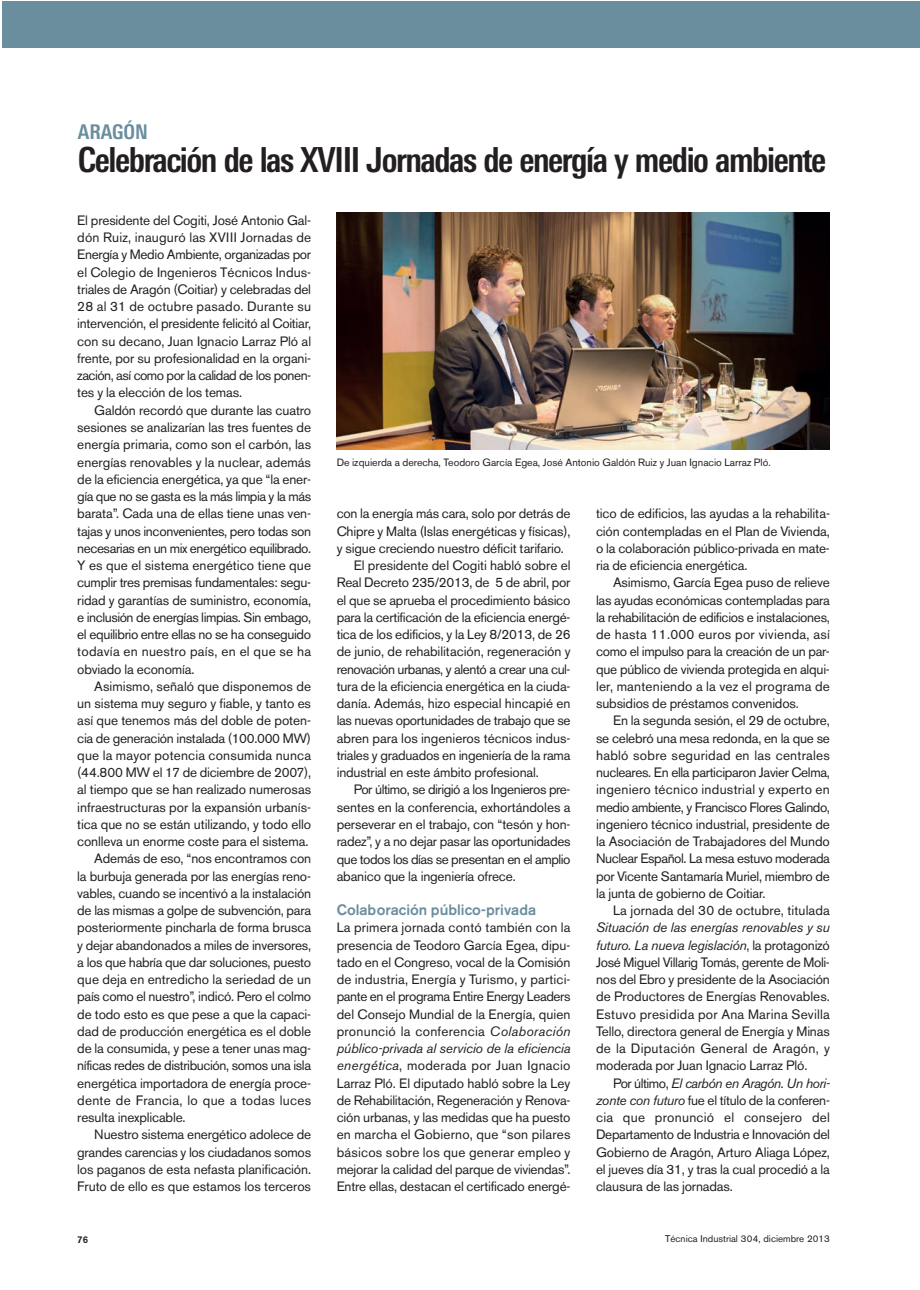
<style>
.page{position:relative;width:920px;height:1290px;background:#fff}
.page>*{position:absolute;margin:0;border:0;box-sizing:border-box;transform-origin:0 0}
.t1{font:700 condensed 34.5px "LT Univers";letter-spacing:-.04em;color:#231f20}
.t2{font:700 condensed 20.25px "LT Univers";color:#6a8e9e}
.t3{font:500 15px "Akzidenz Grotesk BE";color:#6a8e9e}
.t4{font:13.5px/17.2px "Akzidenz Grotesk BE";letter-spacing:-.01em;color:#231f20;text-align:justify}
.t5{font:13.5px "Akzidenz Grotesk BE";letter-spacing:-.03em;color:#231f20}
.t6{font:13.5px "Akzidenz Grotesk BE";letter-spacing:-.035em;color:#231f20}
.t7{font:13.5px "Akzidenz Grotesk BE";letter-spacing:.01em;color:#231f20}
.t8{font:13.5px "Akzidenz Grotesk BE";letter-spacing:.015em;color:#231f20}
.t9{font:10.5px "Akzidenz Grotesk BE";color:#231f20}
.t10{font:9.75px "Akzidenz Grotesk BE";color:#231f20}
.t11{font:500 9.75px "Akzidenz Grotesk BE";color:#231f20}
.s1{font-style:italic}
</style>
<div class="page">
<div style="left:3px;top:1px;width:917px;height:47px;background:#6a8e9e"></div>
<img style="left:337px;top:212px;width:493px;height:237px">
<h2 class="t2" style="left:78px;top:119px;width:72px">ARAGÓN</h2>
<h1 class="t1" style="left:78px;top:139px;width:750px">Celebración de las XVIII Jornadas de energía y medio ambiente</h1>
<p class="t4" style="left:77px;top:212px;width:235px">El presidente del Cogiti, José Antonio Gal&shy;dón Ruiz, inauguró las XVIII Jornadas de Energía y Medio Ambiente, organizadas por el Colegio de Ingenieros Técnicos Indus&shy;triales de Aragón (Coitiar) y celebradas del 28 al 31 de octubre pasado. Durante su intervención, el presidente felicitó al Coitiar, con su decano, Juan Ignacio Larraz Pló al frente, por su profesionalidad en la organi&shy;zación, así como por la calidad de los ponen&shy;tes y la elección de los temas.</p>
<p class="t4" style="left:77px;top:401px;width:235px;text-indent:17px">Galdón recordó que durante las cuatro sesiones se analizarían las tres fuentes de energía primaria, como son el carbón, las energías renovables y la nuclear, además de la eficiencia energética, ya que “la ener&shy;gía que no se gasta es la más limpia y la más barata”. Cada una de ellas tiene unas ven&shy;tajas y unos inconvenientes, pero todas son necesarias en un mix energético equilibrado.<br>Y es que el sistema energético tiene que cumplir tres premisas fundamentales: segu&shy;ridad y garantías de suministro, economía, e inclusión de energías limpias. Sin embago, el equilibrio entre ellas no se ha conseguido todavía en nuestro país, en el que se ha obviado la economía.</p>
<p class="t4" style="left:94px;top:677px;width:218px">Asimismo, señaló que disponemos de</p>
<p class="t4" style="left:77px;top:695px;width:235px">un sistema muy seguro y fiable, y tanto es</p>
<p class="t4" style="left:77px;top:712px;width:235px">así que tenemos más del doble de poten-</p>
<p class="t4" style="left:77px;top:729px;width:235px">cia de generación instalada (100.000 MW)</p>
<p class="t7" style="left:77px;top:747px;width:235px">que la mayor potencia consumida nunca</p>
<p class="t4" style="left:77px;top:764px;width:235px">(44.800 MW el 17 de diciembre de 2007),</p>
<p class="t4" style="left:77px;top:781px;width:235px">al tiempo que se han realizado numerosas</p>
<p class="t4" style="left:77px;top:798px;width:235px">infraestructuras por la expansión urbanís-</p>
<p class="t4" style="left:77px;top:815px;width:235px">tica que no se están utilizando, y todo ello</p>
<p class="t4" style="left:77px;top:833px;width:233px">conlleva un enorme coste para el sistema.</p>
<p class="t4" style="left:94px;top:850px;width:218px">Además de eso, “nos encontramos con</p>
<p class="t4" style="left:77px;top:867px;width:235px">la burbuja generada por las energías reno-</p>
<p class="t4" style="left:77px;top:884px;width:235px">vables, cuando se incentivó a la instalación</p>
<p class="t4" style="left:77px;top:902px;width:235px">de las mismas a golpe de subvención, para</p>
<p class="t4" style="left:77px;top:919px;width:235px">posteriormente pincharla de forma brusca</p>
<p class="t4" style="left:77px;top:936px;width:235px">y dejar abandonados a miles de inversores,</p>
<p class="t4" style="left:77px;top:953px;width:235px">a los que habría que dar soluciones, puesto</p>
<p class="t4" style="left:77px;top:971px;width:235px">que deja en entredicho la seriedad de un</p>
<p class="t4" style="left:77px;top:988px;width:235px">país como el nuestro”, indicó. Pero el colmo</p>
<p class="t4" style="left:77px;top:1005px;width:235px">de todo esto es que pese a que la capaci-</p>
<p class="t4" style="left:77px;top:1022px;width:235px">dad de producción energética es el doble</p>
<p class="t4" style="left:77px;top:1040px;width:235px">de la consumida, y pese a tener unas mag-</p>
<p class="t5" style="left:77px;top:1058px;width:235px">níficas redes de distribución, somos una isla</p>
<p class="t4" style="left:77px;top:1074px;width:235px">energética importadora de energía proce-</p>
<p class="t8" style="left:77px;top:1092px;width:235px">dente de Francia, lo que a todas luces</p>
<p class="t4" style="left:77px;top:1109px;width:110px">resulta inexplicable.</p>
<p class="t4" style="left:94px;top:1126px;width:218px">Nuestro sistema energético adolece de</p>
<p class="t4" style="left:77px;top:1143px;width:235px">grandes carencias y los ciudadanos somos</p>
<p class="t4" style="left:77px;top:1161px;width:235px">los paganos de esta nefasta planificación.</p>
<p class="t4" style="left:77px;top:1178px;width:235px">Fruto de ello es que estamos los terceros</p>
<p class="t9" style="left:337px;top:456px;width:436px">De izquierda a derecha, Teodoro García Egea, José Antonio Galdón Ruiz y Juan Ignacio Larraz Pló.</p>
<p class="t4" style="left:337px;top:505px;width:235px">con la energía más cara, solo por detrás de</p>
<p class="t4" style="left:337px;top:522px;width:235px">Chipre y Malta (Islas energéticas y físicas),</p>
<p class="t4" style="left:337px;top:540px;width:229px">y sigue creciendo nuestro déficit tarifario.</p>
<p class="t4" style="left:354px;top:557px;width:218px">El presidente del Cogiti habló sobre el</p>
<p class="t4" style="left:337px;top:574px;width:235px">Real Decreto 235/2013, de 5 de abril, por</p>
<p class="t4" style="left:337px;top:591px;width:235px">el que se aprueba el procedimiento básico</p>
<p class="t4" style="left:337px;top:609px;width:235px">para la certificación de la eficiencia energé-</p>
<p class="t4" style="left:337px;top:626px;width:235px">tica de los edificios, y la Ley 8/2013, de 26</p>
<p class="t4" style="left:337px;top:643px;width:235px">de junio, de rehabilitación, regeneración y</p>
<p class="t6" style="left:337px;top:661px;width:235px">renovación urbanas, y alentó a crear una cul-</p>
<p class="t4" style="left:337px;top:678px;width:235px">tura de la eficiencia energética en la ciuda-</p>
<p class="t4" style="left:337px;top:695px;width:235px">danía. Además, hizo especial hincapié en</p>
<p class="t4" style="left:337px;top:712px;width:235px">las nuevas oportunidades de trabajo que se</p>
<p class="t4" style="left:337px;top:729px;width:235px">abren para los ingenieros técnicos indus-</p>
<p class="t4" style="left:337px;top:747px;width:235px">triales y graduados en ingeniería de la rama</p>
<p class="t4" style="left:337px;top:764px;width:204px">industrial en este ámbito profesional.</p>
<p class="t5" style="left:354px;top:782px;width:218px">Por último, se dirigió a los Ingenieros pre-</p>
<p class="t4" style="left:337px;top:798px;width:235px">sentes en la conferencia, exhortándoles a</p>
<p class="t4" style="left:337px;top:816px;width:235px">perseverar en el trabajo, con “tesón y hon-</p>
<p class="t4" style="left:337px;top:833px;width:235px">radez”, y a no dejar pasar las oportunidades</p>
<p class="t6" style="left:337px;top:851px;width:235px">que todos los días se presentan en el amplio</p>
<p class="t4" style="left:337px;top:867px;width:181px">abanico que la ingeniería ofrece.</p>
<p class="t3" style="left:337px;top:900px;width:201px">Colaboración público-privada</p>
<p class="t4" style="left:337px;top:919px;width:235px">La primera jornada contó también con la presencia de Teodoro García Egea, dipu&shy;tado en el Congreso, vocal de la Comisión de industria, Energía y Turismo, y partici&shy;pante en el programa Entire Energy Leaders del Consejo Mundial de la Energía, quien pronunció la conferencia <span class="s1">Colaboración público-privada al servicio de la eficiencia energética</span>, moderada por Juan Ignacio Larraz Pló. El diputado habló sobre la Ley de Rehabilitación, Regeneración y Renova&shy;ción urbanas, y las medidas que ha puesto en marcha el Gobierno, que “son pilares básicos sobre los que generar empleo y mejorar la calidad del parque de viviendas”.<br>Entre ellas, destacan el certificado energé-</p>
<p class="t4" style="left:596px;top:505px;width:235px">tico de edificios, las ayudas a la rehabilita&shy;ción contempladas en el Plan de Vivienda, o la colaboración público-privada en mate&shy;ria de eficiencia energética.</p>
<p class="t4" style="left:596px;top:574px;width:235px;text-indent:17px">Asimismo, García Egea puso de relieve las ayudas económicas contempladas para la rehabilitación de edificios e instalaciones, de hasta 11.000 euros por vivienda, así como el impulso para la creación de un par&shy;que público de vivienda protegida en alqui&shy;ler, manteniendo a la vez el programa de subsidios de préstamos convenidos.</p>
<p class="t4" style="left:596px;top:712px;width:235px;text-indent:17px">En la segunda sesión, el 29 de octubre, se celebró una mesa redonda, en la que se habló sobre seguridad en las centrales nucleares. En ella participaron Javier Celma, ingeniero técnico industrial y experto en medio ambiente, y Francisco Flores Galindo, ingeniero técnico industrial, presidente de la Asociación de Trabajadores del Mundo Nuclear Español. La mesa estuvo moderada por Vicente Santamaría Muriel, miembro de la junta de gobierno de Coitiar.</p>
<p class="t7" style="left:613px;top:902px;width:218px">La jornada del 30 de octubre, titulada</p>
<p class="t4" style="left:596px;top:919px;width:235px"><span class="s1">Situación de las energías renovables y su futuro. La nueva legislación</span>, la protagonizó José Miguel Villarig Tomás, gerente de Moli&shy;nos del Ebro y presidente de la Asociación de Productores de Energías Renovables.<br>Estuvo presidida por Ana Marina Sevilla Tello, directora general de Energía y Minas de la Diputación General de Aragón, y moderada por Juan Ignacio Larraz Pló.</p>
<p class="t4" style="left:596px;top:1074px;width:235px;text-indent:17px">Por último, <span class="s1">El carbón en Aragón. Un hori&shy;zonte con futuro</span> fue el título de la conferen&shy;cia que pronunció el consejero del Departamento de Industria e Innovación del Gobierno de Aragón, Arturo Aliaga López, el jueves día 31, y tras la cual procedió a la clausura de las jornadas.</p>
<p class="t11" style="left:77px;top:1233px;width:12px">76</p>
<p class="t10" style="left:665px;top:1233px;width:166px">Técnica Industrial 304, diciembre 2013</p>
</div>
